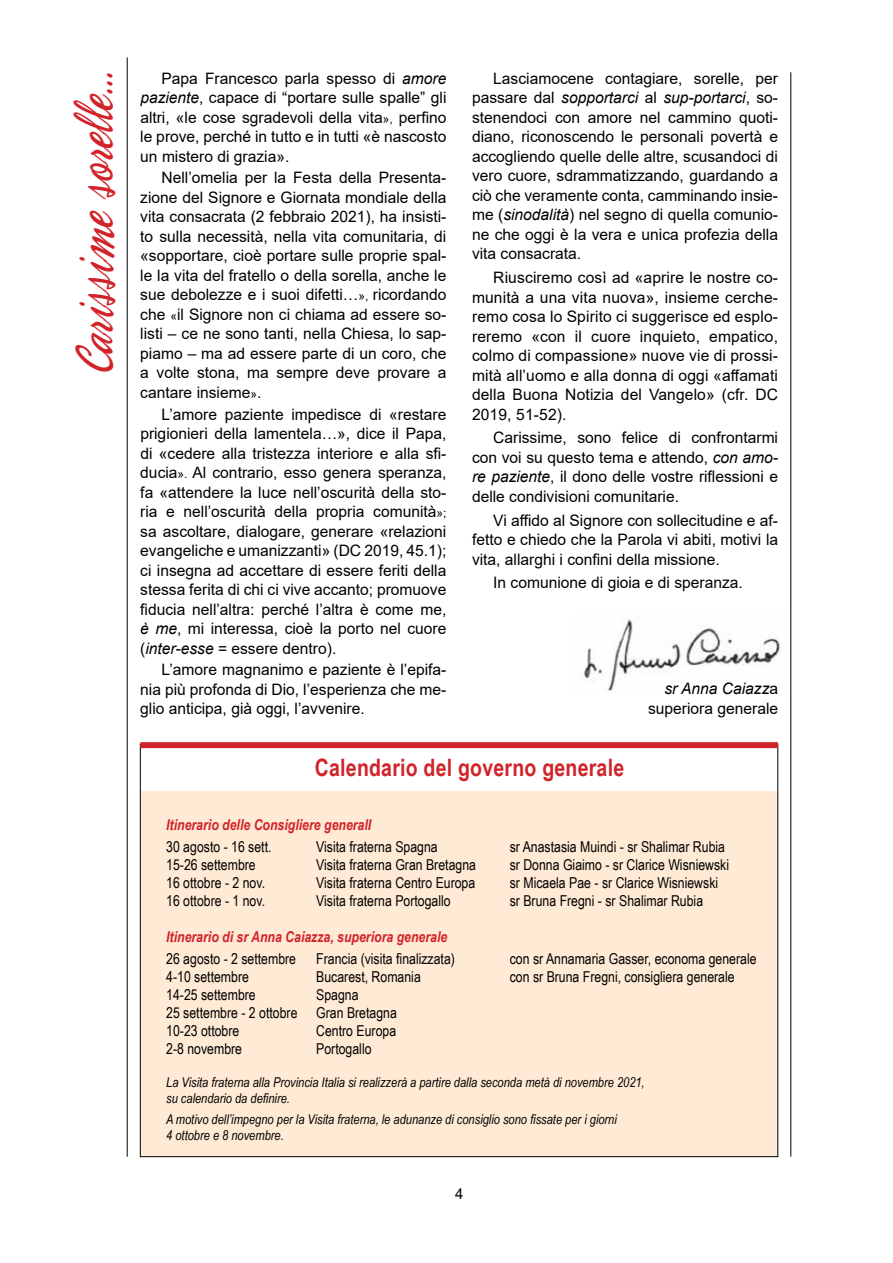
<style>
.page{position:relative;width:893px;height:1263px;background:#fff}
.page>*{position:absolute;margin:0;border:0;box-sizing:border-box;transform-origin:0 0}
.t1{font:57px "Phoenix Script FLF";color:#d2232a;scale:.7 1}
.t2{font:700 24px "Arial Narrow";letter-spacing:.01em;color:#d2232a}
.t3{font:15.75px/19.5px "Arial";color:#000;text-align:justify}
.t4{font:15px/18px "Arial Narrow";color:#000}
.t5{font:italic 700 15px "Arial Narrow";color:#d2232a}
.t6{font:15px "Arial";color:#000}
.t7{font:italic 13.5px/16.2px "Arial Narrow";color:#000}
.s1{font-style:italic}
.s2{font-size:12px}
</style>
<div class="page">
<div style="left:141px;top:791px;width:637px;height:366px;background:#ffead5"></div>
<img style="left:579px;top:619px;width:201px;height:72px">
<hr style="left:127px;top:57px;width:1px;height:1100px;background:#000">
<hr style="left:791px;top:72px;width:1px;height:1085px;background:#000">
<div style="left:140px;top:742px;width:638px;height:6px;background:#d2232a"></div>
<h1 class="t1" style="left:65px;top:376px;width:435px;rotate:-90deg">Carissime sorelle...</h1>
<p class="t3" style="left:140px;top:68px;width:308px;text-indent:21px">Papa Francesco parla spesso di <span class="s1">amore paziente</span>, capace di “portare sulle spalle” gli altri, «le cose sgradevoli della vita<span class="s2">»,</span> perfino le prove, perché in tutto e in tutti «è nascosto un mistero di grazia».</p>
<p class="t3" style="left:140px;top:168px;width:308px;text-indent:21px">Nell’omelia per la Festa della Presenta&shy;zione del Signore e Giornata mondiale della vita consacrata (2 febbraio 2021), ha insisti&shy;to sulla necessità, nella vita comunitaria, di «sopportare, cioè portare sulle proprie spal&shy;le la vita del fratello o della sorella, anche le sue debolezze e i suoi difetti…<span class="s2">»,</span> ricordando che <span class="s2">«</span>il Signore non ci chiama ad essere so&shy;listi – ce ne sono tanti, nella Chiesa, lo sap&shy;piamo – ma ad essere parte di un coro, che a volte stona, ma sempre deve provare a cantare insieme<span class="s2">»</span>.</p>
<p class="t3" style="left:140px;top:404px;width:308px;text-indent:21px">L’amore paziente impedisce di «restare prigionieri della lamentela…», dice il Papa, di «cedere alla tristezza interiore e alla sfi&shy;ducia<span class="s2">».</span> Al contrario, esso genera speranza, fa «attendere la luce nell’oscurità della sto&shy;ria e nell’oscurità della propria comunità<span class="s2">»; </span>sa ascoltare, dialogare, generare «relazioni evangeliche e umanizzanti» (DC 2019, 45.1); ci insegna ad accettare di essere feriti della stessa ferita di chi ci vive accanto; promuove fiducia nell’altra: perché l’altra è come me, <span class="s1">è me</span>, mi interessa, cioè la porto nel cuore (<span class="s1">inter-esse</span> = essere dentro).</p>
<p class="t3" style="left:140px;top:660px;width:308px;text-indent:21px">L’amore magnanimo e paziente è l’epifa&shy;nia più profonda di Dio, l’esperienza che me&shy;glio anticipa, già oggi, l’avvenire.</p>
<p class="t3" style="left:472px;top:68px;width:308px;text-indent:21px">Lasciamocene contagiare, sorelle, per passare dal <span class="s1">sopportarci</span> al <span class="s1">sup-portarci</span>, so&shy;stenendoci con amore nel cammino quoti&shy;diano, riconoscendo le personali povertà e accogliendo quelle delle altre, scusandoci di vero cuore, sdrammatizzando, guardando a ciò che veramente conta, camminando insie&shy;me (<span class="s1">sinodalità</span>) nel segno di quella comunio&shy;ne che oggi è la vera e unica profezia della vita consacrata.</p>
<p class="t3" style="left:472px;top:268px;width:308px;text-indent:21px">Riusciremo così ad «aprire le nostre co&shy;munità a una vita nuova», insieme cerche&shy;remo cosa lo Spirito ci suggerisce ed esplo&shy;reremo «con il cuore inquieto, empatico, colmo di compassione» nuove vie di prossi&shy;mità all’uomo e alla donna di oggi «affamati della Buona Notizia del Vangelo» (cfr. DC 2019, 51-52).</p>
<p class="t3" style="left:472px;top:428px;width:308px;text-indent:21px">Carissime, sono felice di confrontarmi con voi su questo tema e attendo, <span class="s1">con amo&shy;re paziente</span>, il dono delle vostre riflessioni e delle condivisioni comunitarie.</p>
<p class="t3" style="left:472px;top:510px;width:308px;text-indent:21px">Vi affido al Signore con sollecitudine e af&shy;fetto e chiedo che la Parola vi abiti, motivi la vita, allarghi i confini della missione.</p>
<p class="t3" style="left:493px;top:573px;width:251px">In comunione di gioia e di speranza.</p>
<p class="t3" style="left:648px;top:679px;width:132px;text-align:right"><span class="s1">sr Anna Caiazz</span>a superiora generale</p>
<h2 class="t2" style="left:315px;top:750px;width:311px">Calendario del governo generale</h2>
<p class="t5" style="left:166px;top:813px;width:207px">Itinerario delle Consigliere generalI</p>
<p class="t4" style="left:166px;top:837px;width:107px">30 agosto - 16 sett.</p>
<p class="t4" style="left:316px;top:837px;width:123px">Visita fraterna Spagna</p>
<p class="t4" style="left:510px;top:837px;width:217px">sr Anastasia Muindi - sr Shalimar Rubia</p>
<p class="t4" style="left:166px;top:855px;width:91px">15-26 settembre</p>
<p class="t4" style="left:316px;top:855px;width:161px">Visita fraterna Gran Bretagna</p>
<p class="t4" style="left:510px;top:855px;width:221px">sr Donna Giaimo - sr Clarice Wisniewski</p>
<p class="t4" style="left:166px;top:873px;width:100px">16 ottobre - 2 nov.</p>
<p class="t4" style="left:316px;top:873px;width:161px">Visita fraterna Centro Europa</p>
<p class="t4" style="left:510px;top:873px;width:210px">sr Micaela Pae - sr Clarice Wisniewski</p>
<p class="t4" style="left:166px;top:891px;width:100px">16 ottobre - 1 nov.</p>
<p class="t4" style="left:316px;top:891px;width:136px">Visita fraterna Portogallo</p>
<p class="t4" style="left:510px;top:891px;width:195px">sr Bruna Fregni - sr Shalimar Rubia</p>
<p class="t5" style="left:166px;top:925px;width:283px">Itinerario di sr Anna Caiazza, superiora generale</p>
<p class="t4" style="left:166px;top:949px;width:131px">26 agosto - 2 settembre</p>
<p class="t4" style="left:316px;top:949px;width:140px">Francia (visita finalizzata)</p>
<p class="t4" style="left:510px;top:949px;width:248px">con sr Annamaria Gasser, economa generale</p>
<p class="t4" style="left:166px;top:967px;width:84px">4-10 settembre</p>
<p class="t4" style="left:316px;top:967px;width:106px">Bucarest, Romania</p>
<p class="t4" style="left:510px;top:967px;width:226px">con sr Bruna Fregni, consigliera generale</p>
<p class="t4" style="left:166px;top:985px;width:91px">14-25 settembre</p>
<p class="t4" style="left:166px;top:985px;width:232px;text-indent:150px">Spagna<br>25 settembre - 2 ottobre Gran Bretagna<br>10-23 ottobre</p>
<p class="t4" style="left:316px;top:1021px;width:81px">Centro Europa</p>
<p class="t4" style="left:166px;top:1039px;width:77px">2-8 novembre</p>
<p class="t4" style="left:316px;top:1039px;width:57px">Portogallo</p>
<p class="t7" style="left:166px;top:1074px;width:480px">La Visita fraterna alla Provincia Italia si realizzerà a partire dalla seconda metà di novembre 2021, su calendario da definire.</p>
<p class="t7" style="left:166px;top:1110px;width:452px">A motivo dell’impegno per la Visita fraterna, le adunanze di consiglio sono fissate per i giorni<br>4 ottobre e 8 novembre.</p>
<p class="t6" style="left:455px;top:1183px;width:10px">4</p>
</div>
